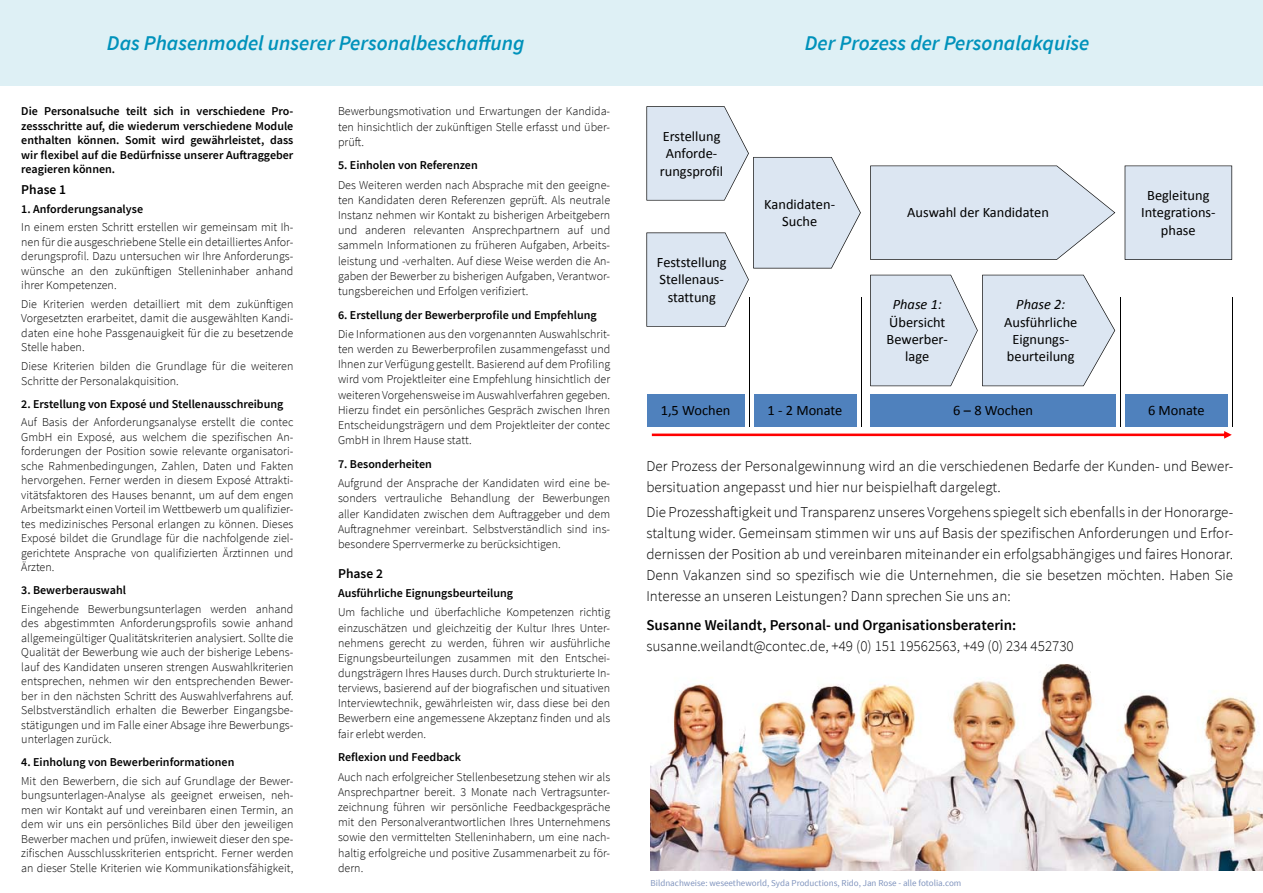
<style>
.page{position:relative;width:1263px;height:893px;background:#fff}
.page>*{position:absolute;margin:0;border:0;box-sizing:border-box;transform-origin:0 0}
.t1{font:italic 600 21px "Source Sans Pro";color:#0092bb}
.t2{font:300 15px/21px "Source Sans Pro";color:#000}
.t3{font:600 15px "Source Sans Pro";color:#000}
.t4{font:14.4px/17.2px "Calibri";color:#000;text-align:center}
.t5{font:italic 14.4px "Calibri";color:#000}
.t6{font:600 13.5px "Source Sans Pro";color:#000}
.t7{font:300 12px/15.1px "Source Sans Pro";color:#000;text-align:justify}
.t8{font:600 12px/14.5px "Source Sans Pro";color:#000;text-align:justify}
.t9{font:9px "Source Sans Pro";color:#8094be}
</style>
<div class="page">
<div style="left:0;top:0;width:631px;height:85px;background:#def0f5"></div>
<div style="left:631px;top:0;width:632px;height:85px;background:#def0f5"></div>
<img style="left:651px;top:664px;width:612px;height:206px">
<svg style="left:870px;top:166px;width:245px;height:94px;background:#dae3ed"></svg>
<svg style="left:646px;top:106px;width:215px;height:221px"></svg>
<svg style="left:870px;top:275px;width:245px;height:111px;background:#dde5ef"></svg>
<div style="left:1125px;top:166px;width:107px;height:94px;background:#dce6f2"></div>
<svg style="left:652px;top:431px;width:580px;height:8px"></svg>
<div style="left:647px;top:394px;width:97px;height:32px;background:#4f81bd"></div>
<hr style="left:749px;top:394px;width:1px;height:32px;background:#000">
<hr style="left:749px;top:297px;width:1px;height:105px;background:#000">
<div style="left:753px;top:394px;width:103px;height:32px;background:#4f81bd"></div>
<hr style="left:861px;top:394px;width:1px;height:32px;background:#000">
<hr style="left:861px;top:297px;width:1px;height:105px;background:#000">
<div style="left:870px;top:394px;width:246px;height:32px;background:#4f81bd"></div>
<hr style="left:1121px;top:394px;width:1px;height:32px;background:#000">
<hr style="left:1121px;top:297px;width:1px;height:105px;background:#000">
<div style="left:1125px;top:394px;width:103px;height:32px;background:#4f81bd"></div>
<hr style="left:1232px;top:394px;width:1px;height:32px;background:#000">
<hr style="left:1232px;top:297px;width:1px;height:105px;background:#000">
<h1 class="t1" style="left:107px;top:30px;width:419px">Das Phasenmodel unserer Personalbeschaffung</h1>
<h1 class="t1" style="left:805px;top:30px;width:286px">Der Prozess der Personalakquise</h1>
<p class="t8" style="left:21px;top:104px;width:274px">Die Personalsuche teilt sich in verschiedene Pro&shy;zessschritte auf, die wiederum verschiedene Module enthalten können. Somit wird gewährleistet, dass wir flexibel auf die Bedürfnisse unserer Auftraggeber reagieren können.</p>
<p class="t6" style="left:21px;top:181px;width:46px">Phase 1</p>
<p class="t8" style="left:21px;top:202px;width:123px">1. Anforderungsanalyse</p>
<p class="t7" style="left:21px;top:220px;width:274px;line-height:14.5px">In einem ersten Schritt erstellen wir gemeinsam mit Ih&shy;nen für die ausgeschriebene Stelle ein detailliertes Anfor&shy;derungsprofil. Dazu untersuchen wir Ihre Anforderungs&shy;wünsche an den zukünftigen Stelleninhaber anhand ihrer Kompetenzen.</p>
<p class="t7" style="left:21px;top:297px;width:274px;line-height:14.5px">Die Kriterien werden detailliert mit dem zukünftigen Vorgesetzten erarbeitet, damit die ausgewählten Kandi&shy;daten eine hohe Passgenauigkeit für die zu besetzende Stelle haben.</p>
<p class="t7" style="left:21px;top:359px;width:274px;line-height:14.5px">Diese Kriterien bilden die Grundlage für die weiteren<br>Schritte der Personalakquisition.</p>
<p class="t8" style="left:21px;top:397px;width:264px">2. Erstellung von Exposé und Stellenausschreibung</p>
<p class="t7" style="left:21px;top:415px;width:274px;line-height:14.5px">Auf Basis der Anforderungsanalyse erstellt die contec GmbH ein Exposé, aus welchem die spezifischen An&shy;forderungen der Position sowie relevante organisatori&shy;sche Rahmenbedingungen, Zahlen, Daten und Fakten hervorgehen. Ferner werden in diesem Exposé Attrakti&shy;vitätsfaktoren des Hauses benannt, um auf dem engen Arbeitsmarkt einen Vorteil im Wettbewerb um qualifizier&shy;tes medizinisches Personal erlangen zu können. Dieses Exposé bildet die Grundlage für die nachfolgende ziel&shy;gerichtete Ansprache von qualifizierten Ärztinnen und Ärzten.</p>
<p class="t8" style="left:21px;top:583px;width:106px">3. Bewerberauswahl</p>
<p class="t7" style="left:21px;top:602px;width:274px;line-height:14.5px">Eingehende Bewerbungsunterlagen werden anhand des abgestimmten Anforderungsprofils sowie anhand allgemeingültiger Qualitätskriterien analysiert. Sollte die Qualität der Bewerbung wie auch der bisherige Lebens&shy;lauf des Kandidaten unseren strengen Auswahlkriterien entsprechen, nehmen wir den entsprechenden Bewer&shy;ber in den nächsten Schritt des Auswahlverfahrens auf.<br>Selbstverständlich erhalten die Bewerber Eingangsbe&shy;stätigungen und im Falle einer Absage ihre Bewerbungs&shy;unterlagen zurück.</p>
<p class="t8" style="left:21px;top:755px;width:215px">4. Einholung von Bewerberinformationen</p>
<p class="t7" style="left:21px;top:774px;width:274px;line-height:14.5px">Mit den Bewerbern, die sich auf Grundlage der Bewer&shy;bungsunterlagen-Analyse als geeignet erweisen, neh&shy;men wir Kontakt auf und vereinbaren einen Termin, an dem wir uns ein persönliches Bild über den jeweiligen Bewerber machen und prüfen, inwieweit dieser den spe&shy;zifischen Ausschlusskriterien entspricht. Ferner werden an dieser Stelle Kriterien wie Kommunikationsfähigkeit,</p>
<p class="t7" style="left:338px;top:104px;width:274px">Bewerbungsmotivation und Erwartungen der Kandida&shy;ten hinsichtlich der zukünftigen Stelle erfasst und über&shy;prüft.</p>
<p class="t8" style="left:338px;top:158px;width:141px">5. Einholen von Referenzen</p>
<p class="t7" style="left:338px;top:177px;width:274px">Des Weiteren werden nach Absprache mit den geeigne&shy;ten Kandidaten deren Referenzen geprüft. Als neutrale Instanz nehmen wir Kontakt zu bisherigen Arbeitgebern und anderen relevanten Ansprechpartnern auf und sammeln Informationen zu früheren Aufgaben, Arbeits&shy;leistung und -verhalten. Auf diese Weise werden die An&shy;gaben der Bewerber zu bisherigen Aufgaben, Verantwor&shy;tungsbereichen und Erfolgen verifiziert.</p>
<p class="t8" style="left:338px;top:308px;width:260px">6. Erstellung der Bewerberprofile und Empfehlung</p>
<p class="t7" style="left:338px;top:326px;width:274px">Die Informationen aus den vorgenannten Auswahlschrit&shy;ten werden zu Bewerberprofilen zusammengefasst und Ihnen zur Verfügung gestellt. Basierend auf dem Profiling wird vom Projektleiter eine Empfehlung hinsichtlich der weiteren Vorgehensweise im Auswahlverfahren gegeben.<br>Hierzu findet ein persönliches Gespräch zwischen Ihren Entscheidungsträgern und dem Projektleiter der contec GmbH in Ihrem Hause statt.</p>
<p class="t8" style="left:338px;top:457px;width:95px">7. Besonderheiten</p>
<p class="t7" style="left:338px;top:476px;width:274px">Aufgrund der Ansprache der Kandidaten wird eine be&shy;sonders vertrauliche Behandlung der Bewerbungen aller Kandidaten zwischen dem Auftraggeber und dem Auftragnehmer vereinbart. Selbstverständlich sind ins&shy;besondere Sperrvermerke zu berücksichtigen.</p>
<p class="t6" style="left:338px;top:564px;width:46px">Phase 2</p>
<p class="t8" style="left:338px;top:586px;width:177px">Ausführliche Eignungsbeurteilung</p>
<p class="t7" style="left:338px;top:605px;width:274px">Um fachliche und überfachliche Kompetenzen richtig einzuschätzen und gleichzeitig der Kultur Ihres Unter&shy;nehmens gerecht zu werden, führen wir ausführliche Eignungsbeurteilungen zusammen mit den Entschei&shy;dungsträgern Ihres Hauses durch. Durch strukturierte In&shy;terviews, basierend auf der biografischen und situativen Interviewtechnik, gewährleisten wir, dass diese bei den Bewerbern eine angemessene Akzeptanz finden und als fair erlebt werden.</p>
<p class="t8" style="left:338px;top:750px;width:125px">Reflexion und Feedback</p>
<p class="t7" style="left:338px;top:769px;width:274px">Auch nach erfolgreicher Stellenbesetzung stehen wir als Ansprechpartner bereit. 3 Monate nach Vertragsunter&shy;zeichnung führen wir persönliche Feedbackgespräche mit den Personalverantwortlichen Ihres Unternehmens sowie den vermittelten Stelleninhabern, um eine nach&shy;haltig erfolgreiche und positive Zusammenarbeit zu för&shy;dern.</p>
<p class="t4" style="left:660px;top:127px;width:65px">Erstellung<br>Anforde&shy;rungsprofil</p>
<p class="t4" style="left:657px;top:253px;width:71px">Feststellung<br>Stellenaus&shy;stattung</p>
<p class="t4" style="left:764px;top:195px;width:72px">Kandidaten-<br>Suche</p>
<p class="t4" style="left:907px;top:203px;width:143px">Auswahl der Kandidaten</p>
<p class="t5" style="left:893px;top:296px;width:51px">Phase 1:</p>
<p class="t4" style="left:886px;top:313px;width:63px">Übersicht<br>Bewerber&shy;lage</p>
<p class="t5" style="left:1016px;top:296px;width:51px">Phase 2:</p>
<p class="t4" style="left:1004px;top:313px;width:75px">Ausführliche<br>Eignungs&shy;beurteilung</p>
<p class="t4" style="left:1141px;top:186px;width:76px">Begleitung<br>Integrations&shy;phase</p>
<p class="t4" style="left:661px;top:401px;width:71px">1,5 Wochen</p>
<p class="t4" style="left:767px;top:401px;width:76px">1 - 2 Monate</p>
<p class="t4" style="left:953px;top:401px;width:81px">6 – 8 Wochen</p>
<p class="t4" style="left:1148px;top:401px;width:58px">6 Monate</p>
<p class="t2" style="left:646px;top:455px;width:588px">Der Prozess der Personalgewinnung wird an die verschiedenen Bedarfe der Kunden- und Bewer&shy;bersituation angepasst und hier nur beispielhaft dargelegt.</p>
<p class="t2" style="left:646px;top:501px;width:588px;text-align:justify">Die Prozesshaftigkeit und Transparenz unseres Vorgehens spiegelt sich ebenfalls in der Honorarge&shy;staltung wider. Gemeinsam stimmen wir uns auf Basis der spezifischen Anforderungen und Erfor&shy;dernissen der Position ab und vereinbaren miteinander ein erfolgsabhängiges und faires Honorar.<br>Denn Vakanzen sind so spezifisch wie die Unternehmen, die sie besetzen möchten. Haben Sie Interesse an unseren Leistungen? Dann sprechen Sie uns an:</p>
<p class="t3" style="left:646px;top:616px;width:372px">Susanne Weilandt, Personal- und Organisationsberaterin:</p>
<p class="t2" style="left:646px;top:636px;width:429px">susanne.weilandt@contec.de, +49 (0) 151 19562563, +49 (0) 234 452730</p>
<p class="t9" style="left:651px;top:877px;width:312px">Bildnachweise: weseetheworld, Syda Productions, Rido, Jan Rose - alle fotolia.com</p>
</div>
